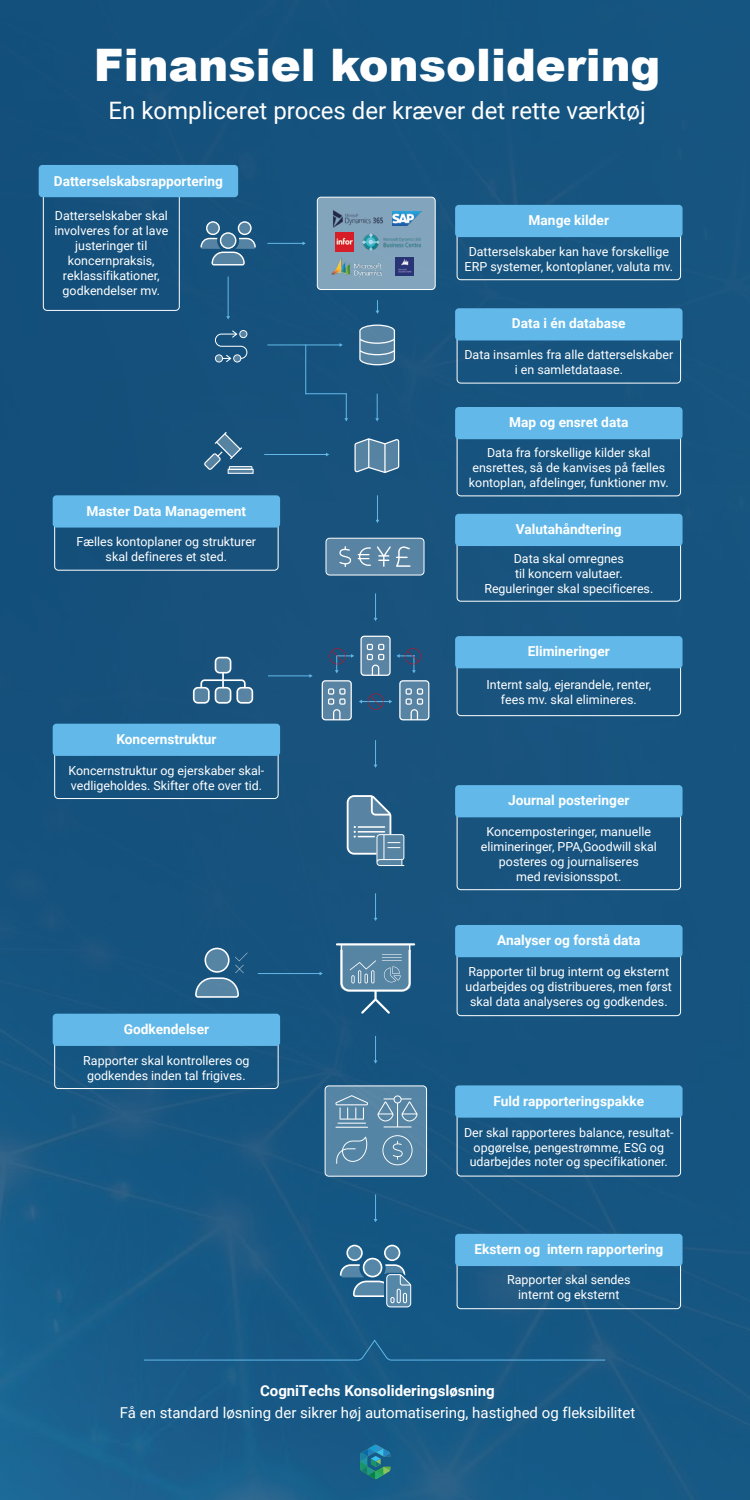
<style>
.page{position:relative;width:750px;height:1500px;background:#16547f}
.page>*{position:absolute;margin:0;border:0;box-sizing:border-box;transform-origin:0 0}
.t1{font:900 44.85px "Arial";color:#fff}
.t2{font:24px "Roboto";color:#fff}
.t3{font:15px "Roboto";color:#fff}
.t4{font:700 15px "Roboto";color:#fff}
.t5{font:700 13.73px "Roboto";color:#fff}
.t6{font:12.45px/14.9px "Roboto";color:#fff;text-align:center}
</style>
<div class="page">
<div style="left:43px;top:192px;width:136px;height:119px;border:1px solid #fff;border-radius:4px"></div>
<div style="left:457px;top:226px;width:224px;height:54px;border:1px solid #fff;border-radius:4px"></div>
<div style="left:455px;top:205px;width:228px;height:32px;background:#62b9e9;border-radius:4px"></div>
<div style="left:457px;top:329px;width:224px;height:54px;border:1px solid #fff;border-radius:4px"></div>
<div style="left:455px;top:308px;width:228px;height:32px;background:#62b9e9;border-radius:4px"></div>
<div style="left:54px;top:516px;width:224px;height:54px;border:1px solid #fff;border-radius:4px"></div>
<div style="left:53px;top:495px;width:227px;height:33px;background:#62b9e9;border-radius:4px"></div>
<div style="left:54px;top:745px;width:224px;height:54px;border:1px solid #fff;border-radius:4px"></div>
<div style="left:53px;top:724px;width:227px;height:32px;background:#62b9e9;border-radius:4px"></div>
<div style="left:54px;top:1035px;width:224px;height:54px;border:1px solid #fff;border-radius:4px"></div>
<div style="left:53px;top:1014px;width:227px;height:32px;background:#62b9e9;border-radius:4px"></div>
<div style="left:457px;top:428px;width:224px;height:68px;border:1px solid #fff;border-radius:4px"></div>
<div style="left:455px;top:407px;width:228px;height:32px;background:#62b9e9;border-radius:4px"></div>
<div style="left:457px;top:535px;width:224px;height:66px;border:1px solid #fff;border-radius:4px"></div>
<div style="left:455px;top:514px;width:228px;height:32px;background:#62b9e9;border-radius:4px"></div>
<div style="left:457px;top:657px;width:224px;height:59px;border:1px solid #fff;border-radius:4px"></div>
<div style="left:455px;top:636px;width:228px;height:32px;background:#62b9e9;border-radius:4px"></div>
<div style="left:457px;top:806px;width:224px;height:84px;border:1px solid #fff;border-radius:4px"></div>
<div style="left:455px;top:785px;width:228px;height:32px;background:#62b9e9;border-radius:4px"></div>
<div style="left:457px;top:946px;width:224px;height:70px;border:1px solid #fff;border-radius:4px"></div>
<div style="left:455px;top:925px;width:228px;height:32px;background:#62b9e9;border-radius:4px"></div>
<div style="left:457px;top:1106px;width:224px;height:70px;border:1px solid #fff;border-radius:4px"></div>
<div style="left:455px;top:1085px;width:228px;height:33px;background:#62b9e9;border-radius:4px"></div>
<div style="left:39px;top:165px;width:199px;height:32px;background:#62b9e9;border-radius:4px"></div>
<hr style="left:267px;top:243px;width:36px;height:1px;background:#62b9e9">
<hr style="left:267px;top:345px;width:73px;height:1px;background:#62b9e9">
<hr style="left:264px;top:454px;width:63px;height:1px;background:#62b9e9">
<hr style="left:258px;top:973px;width:62px;height:1px;background:#62b9e9">
<hr style="left:268px;top:676px;width:42px;height:1px;background:#62b9e9">
<hr style="left:228px;top:277px;width:1px;height:40px;background:#62b9e9">
<svg style="left:375px;top:394px;width:4px;height:27px"></svg>
<svg style="left:376px;top:300px;width:3px;height:14px"></svg>
<svg style="left:344px;top:394px;width:4px;height:27px"></svg>
<hr style="left:305px;top:345px;width:1px;height:49px;background:#62b9e9">
<hr style="left:306px;top:393px;width:41px;height:1px;background:#62b9e9">
<svg style="left:376px;top:495px;width:3px;height:28px"></svg>
<svg style="left:374px;top:593px;width:3px;height:28px"></svg>
<svg style="left:374px;top:740px;width:3px;height:28px"></svg>
<svg style="left:374px;top:893px;width:3px;height:28px"></svg>
<svg style="left:374px;top:1036px;width:3px;height:28px"></svg>
<svg style="left:374px;top:1195px;width:3px;height:27px"></svg>
<div style="left:457px;top:1255px;width:224px;height:54px;border:1px solid #fff;border-radius:4px"></div>
<div style="left:455px;top:1234px;width:228px;height:32px;background:#62b9e9;border-radius:4px"></div>
<svg style="left:340px;top:1245px;width:71px;height:62px"></svg>
<svg style="left:347px;top:1246px;width:15px;height:14px"></svg>
<div style="left:325px;top:1086px;width:102px;height:90px;background:#5585a5;border-radius:4px"></div>
<div style="left:325px;top:1086px;width:102px;height:90px;border:1px solid #fff;border-radius:4px"></div>
<svg style="left:335px;top:1095px;width:33px;height:33px"></svg>
<svg style="left:377px;top:1095px;width:41px;height:32px"></svg>
<svg style="left:336px;top:1137px;width:31px;height:27px"></svg>
<svg style="left:382px;top:1135px;width:31px;height:30px"></svg>
<svg style="left:195px;top:948px;width:53px;height:50px"></svg>
<svg style="left:336px;top:943px;width:79px;height:71px"></svg>
<svg style="left:347px;top:795px;width:57px;height:71px"></svg>
<svg style="left:193px;top:657px;width:60px;height:47px"></svg>
<svg style="left:322px;top:636px;width:107px;height:84px"></svg>
<div style="left:326px;top:538px;width:98px;height:37px;background:#5883a3;border-radius:4px"></div>
<div style="left:326px;top:538px;width:98px;height:37px;border:1px solid #fff;border-radius:4px"></div>
<svg style="left:339px;top:546px;width:12px;height:21px"></svg>
<svg style="left:358px;top:547px;width:13px;height:19px"></svg>
<svg style="left:377px;top:546px;width:34px;height:21px"></svg>
<div style="left:228px;top:469px;width:25px;height:5px;border:1px solid #fff"></div>
<svg style="left:204px;top:432px;width:49px;height:41px"></svg>
<svg style="left:354px;top:438px;width:45px;height:35px"></svg>
<svg style="left:359px;top:325px;width:36px;height:40px"></svg>
<svg style="left:215px;top:330px;width:32px;height:33px"></svg>
<svg style="left:201px;top:221px;width:55px;height:44px"></svg>
<div style="left:317px;top:197px;width:118px;height:93px;background:#82a5bd;border-radius:4px"></div>
<div style="left:317px;top:197px;width:118px;height:93px;border:1px solid #fff;border-radius:4px"></div>
<img style="left:393px;top:212px;width:28px;height:14px">
<img style="left:331px;top:258px;width:51px;height:19px">
<img style="left:335px;top:233px;width:18px;height:18px">
<img style="left:333px;top:210px;width:50px;height:17px">
<img style="left:362px;top:233px;width:59px;height:18px">
<img style="left:395px;top:258px;width:18px;height:18px">
<svg style="left:360px;top:1445px;width:31px;height:34px"></svg>
<svg style="left:143px;top:1339px;width:463px;height:22px"></svg>
<h1 class="t1" style="left:94px;top:32px;width:568px">Finansiel konsolidering</h1>
<h2 class="t2" style="left:109px;top:93px;width:539px">En kompliceret proces der kræver det rette værktøj</h2>
<p class="t5" style="left:54px;top:172px;width:171px">Datterselskabsrapportering</p>
<p class="t6" style="left:54px;top:208px;width:115px">Datterselskaber skal involveres for at lave justeringer til koncernpraksis, reklassifikationer, godkendelser mv.</p>
<p class="t5" style="left:529px;top:211px;width:82px">Mange kilder</p>
<p class="t6" style="left:465px;top:244px;width:210px">Datterselskaber kan have forskellige<br>ERP systemer, kontoplaner, valuta mv.</p>
<p class="t5" style="left:87px;top:501px;width:161px">Master Data Management</p>
<p class="t6" style="left:77px;top:534px;width:181px">Fælles kontoplaner og strukturer skal defineres et sted.</p>
<p class="t5" style="left:116px;top:729px;width:102px">Koncernstruktur</p>
<p class="t6" style="left:68px;top:762px;width:197px;text-align:left">Koncernstruktur og ejerskaber skal&shy;vedligeholdes. Skifter ofte over tid.</p>
<p class="t5" style="left:124px;top:1019px;width:87px">Godkendelser</p>
<p class="t6" style="left:83px;top:1052px;width:168px">Rapporter skal kontrolleres og godkendes inden tal frigives.</p>
<p class="t5" style="left:512px;top:314px;width:115px">Data i én database</p>
<p class="t6" style="left:464px;top:347px;width:210px">Data insamles fra alle datterselskaber i en samletdataase.</p>
<p class="t5" style="left:509px;top:413px;width:121px">Map og ensret data</p>
<p class="t6" style="left:469px;top:445px;width:201px">Data fra forskellige kilder skal ensrettes, så de kanvises på fælles kontoplan, afdelinger, funktioner mv.</p>
<p class="t5" style="left:516px;top:520px;width:107px">Valutahåndtering</p>
<p class="t6" style="left:484px;top:551px;width:170px">Data skal omregnes<br>til koncern valutaer.<br>Reguleringer skal specificeres.</p>
<p class="t5" style="left:528px;top:642px;width:84px">Elimineringer</p>
<p class="t6" style="left:486px;top:677px;width:166px">Internt salg, ejerandele, renter, fees mv. skal elimineres.</p>
<p class="t5" style="left:508px;top:791px;width:123px">Journal posteringer</p>
<p class="t6" style="left:481px;top:823px;width:178px">Koncernposteringer, manuelle elimineringer, PPA,Goodwill skal posteres og journaliseres<br>med revisionsspot.</p>
<p class="t5" style="left:497px;top:931px;width:145px">Analyser og forstå data</p>
<p class="t6" style="left:466px;top:964px;width:208px">Rapporter til brug internt og eksternt udarbejdes og distribueres, men først skal data analyseres og godkendes.</p>
<p class="t5" style="left:493px;top:1091px;width:152px">Fuld rapporteringspakke</p>
<p class="t6" style="left:464px;top:1124px;width:211px">Der skal rapporteres balance, resultat&shy;opgørelse, pengestrømme, ESG og udarbejdes noter og specifikationer.</p>
<p class="t5" style="left:474px;top:1240px;width:190px">Ekstern og intern rapportering</p>
<p class="t6" style="left:507px;top:1272px;width:125px">Rapporter skal sendes internt og eksternt</p>
<p class="t4" style="left:260px;top:1380px;width:236px">CogniTechs Konsolideringsløsning</p>
<p class="t3" style="left:120px;top:1402px;width:517px">Få en standard løsning der sikrer høj automatisering, hastighed og fleksibilitet</p>
</div>
